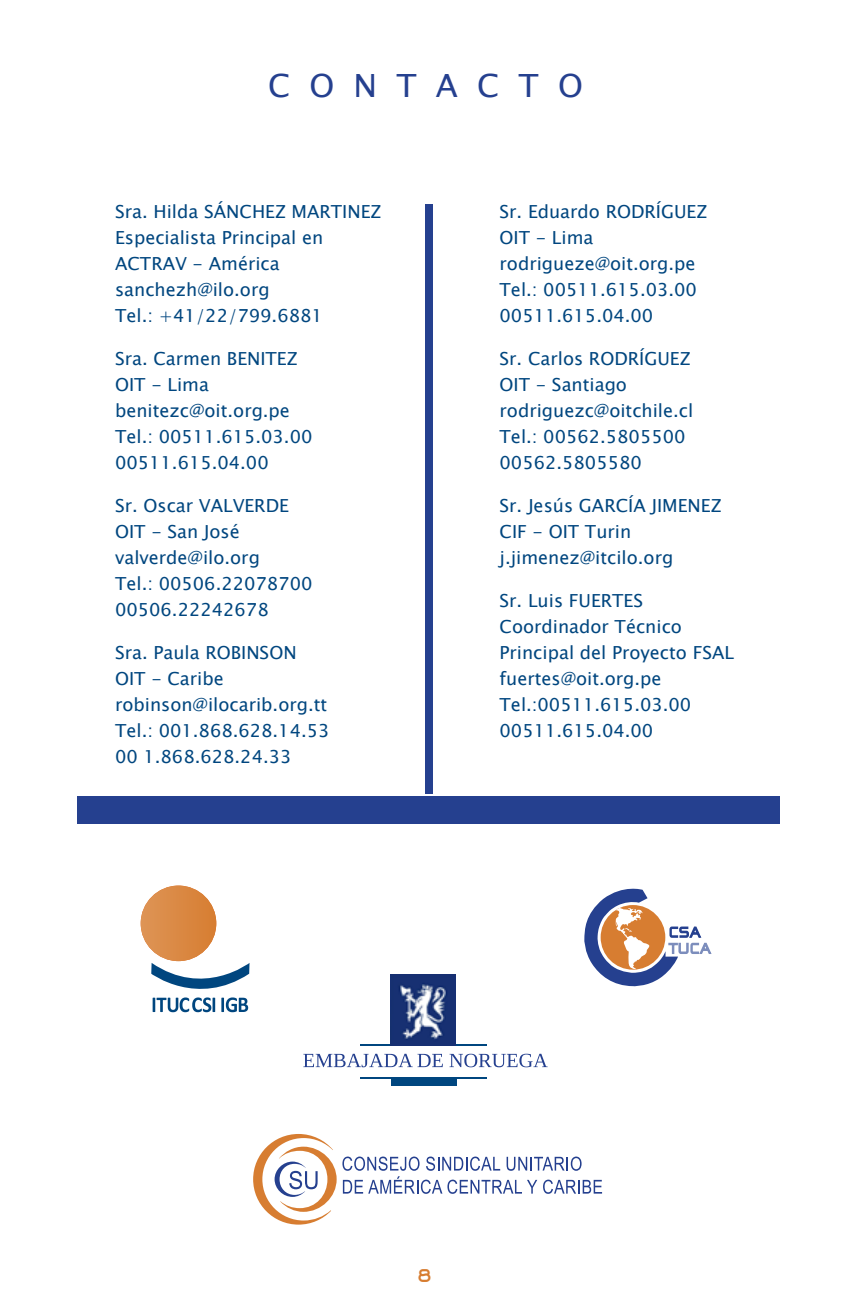
<style>
.page{position:relative;width:851px;height:1304px;background:#fff}
.page>*{position:absolute;margin:0;border:0;box-sizing:border-box;transform-origin:0 0}
.t1{font:32px "Lucida Sans Unicode";letter-spacing:.6em;color:#25408f}
.t2{font:24px "faucet";color:#d77d31}
.t3{font:18px/26px "Lucida Sans Unicode";color:#00467f}
</style>
<div class="page">
<div style="left:425px;top:204px;width:8px;height:590px;background:#25408f"></div>
<div style="left:77px;top:796px;width:703px;height:27px;background:#25408f"></div>
<svg style="left:253px;top:1134px;width:83px;height:91px"></svg>
<svg style="left:342px;top:1157px;width:260px;height:37px"></svg>
<div style="left:391px;top:1078px;width:65px;height:8px;background:#00467f"></div>
<hr style="left:360px;top:1077px;width:127px;height:2px;background:#00467f">
<hr style="left:360px;top:1044px;width:127px;height:1px;background:#00467f">
<svg style="left:303px;top:1054px;width:140px;height:13px"></svg>
<svg style="left:449px;top:1054px;width:98px;height:13px"></svg>
<img style="left:390px;top:975px;width:65px;height:70px">
<svg style="left:151px;top:963px;width:98px;height:49px"></svg>
<div style="left:141px;top:886px;width:75px;height:75px;background:linear-gradient(to right,#de9456,#d77e31);border-radius:38px"></div>
<svg style="left:584px;top:888px;width:128px;height:99px"></svg>
<h1 class="t1" style="left:268px;top:60px;width:316px">CONTACTO</h1>
<p class="t3" style="left:115px;top:199px;width:268px">Sra. Hilda SÁNCHEZ MARTINEZ<br>Especialista Principal en<br>ACTRAV - América sanchezh@ilo.org<br>Tel.: +41/22/799.6881</p>
<p class="t3" style="left:115px;top:346px;width:199px">Sra. Carmen BENITEZ<br>OIT - Lima benitezc@oit.org.pe<br>Tel.: 00511.615.03.00<br>00511.615.04.00</p>
<p class="t3" style="left:115px;top:493px;width:199px">Sr. Oscar VALVERDE<br>OIT - San José valverde@ilo.org<br>Tel.: 00506.22078700<br>00506.22242678</p>
<p class="t3" style="left:115px;top:640px;width:216px">Sra. Paula ROBINSON<br>OIT - Caribe robinson@ilocarib.org.tt<br>Tel.: 001.868.628.14.53<br>00 1.868.628.24.33</p>
<p class="t3" style="left:499px;top:199px;width:209px">Sr. Eduardo RODRÍGUEZ<br>OIT - Lima rodrigueze@oit.org.pe<br>Tel.: 00511.615.03.00<br>00511.615.04.00</p>
<p class="t3" style="left:499px;top:346px;width:195px">Sr. Carlos RODRÍGUEZ<br>OIT - Santiago rodriguezc@oitchile.cl<br>Tel.: 00562.5805500<br>00562.5805580</p>
<p class="t3" style="left:499px;top:493px;width:223px">Sr. Jesús GARCÍA JIMENEZ<br>CIF - OIT Turin j.jimenez@itcilo.org</p>
<p class="t3" style="left:499px;top:588px;width:236px">Sr. Luis FUERTES<br>Coordinador Técnico<br>Principal del Proyecto FSAL fuertes@oit.org.pe<br>Tel.:00511.615.03.00<br>00511.615.04.00</p>
<h2 class="t2" style="left:418px;top:1260px;width:14px">8</h2>
</div>
